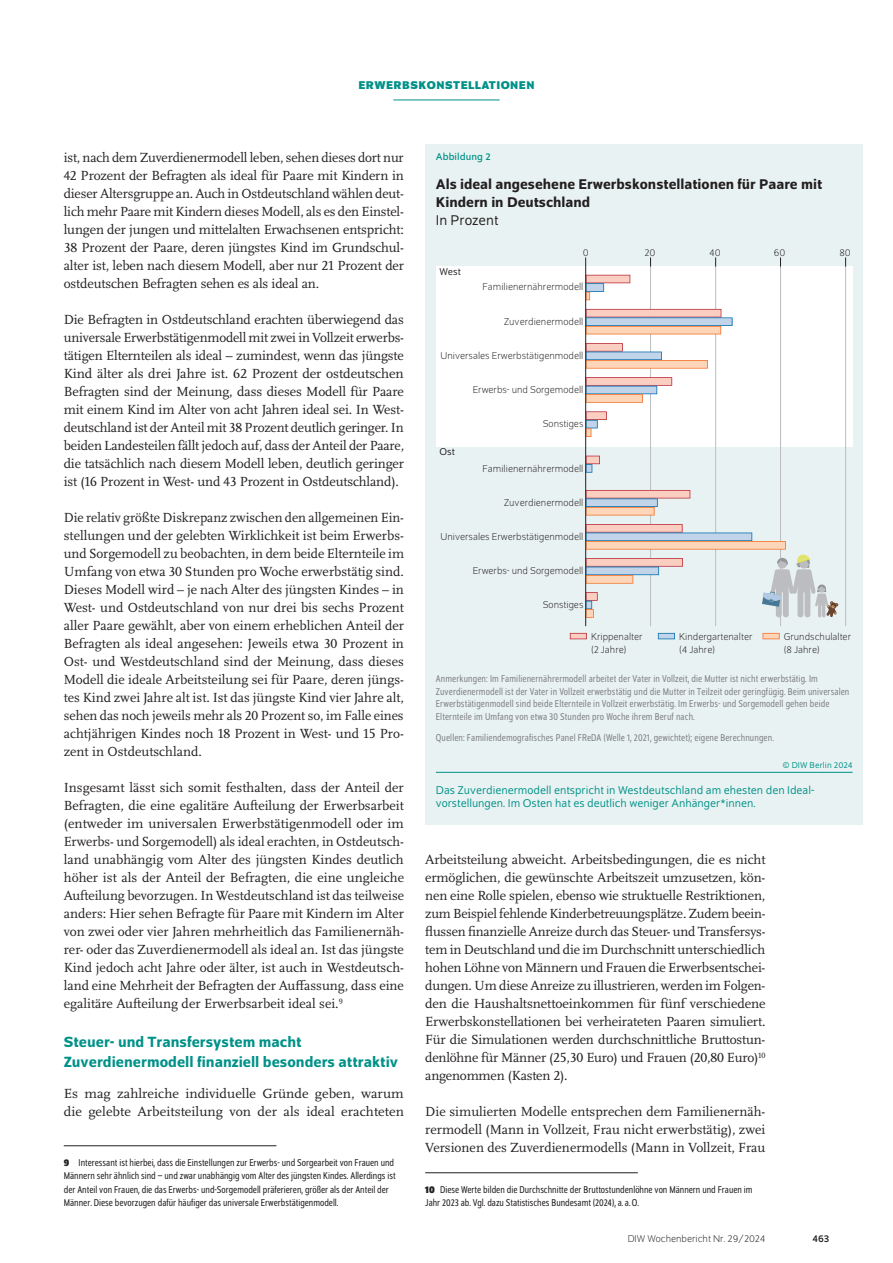
<style>
.page{position:relative;width:893px;height:1263px;background:#fff}
.page>*{position:absolute;margin:0;border:0;box-sizing:border-box;transform-origin:0 0}
.t1{font:500 15.75px/19.5px "Schumpeter";color:#009188}
.t2{font:500 15px/18px "Schumpeter";color:#231f20}
.t3{font:15px "Schumpeter Blond";color:#231f20}
.t4{font:13.8px/18px "Scala Pro";color:#231f20;text-align:justify}
.t5{font:12px/13.5px "Schumpeter Blond";color:#009188}
.t6{font:700 12px "Schumpeter";letter-spacing:.04em;color:#009188}
.t7{font:semi-condensed 10.5px/13.5px "Schumpeter Blond";color:#231f20}
.t8{font:semi-condensed 10.5px/12.8px "Schumpeter Blond";letter-spacing:.01em;color:#808285}
.t9{font:300 10.5px/13.5px "Schumpeter";color:#231f20}
.t10{font:10.5px "Schumpeter";letter-spacing:.01em;color:#009188}
.t11{font:10.5px "Schumpeter Blond";color:#231f20}
.t12{font:10.5px "Schumpeter";color:#231f20}
.t13{font:9px "Schumpeter Blond";letter-spacing:.01em;color:#009188}
.s1{font-family:"Schumpeter";font-weight:700}
</style>
<div class="page">
<hr style="left:393px;top:100px;width:107px;height:1px;background:#009188">
<hr style="left:64px;top:1145px;width:212px;height:1px;background:#231f20">
<hr style="left:425px;top:1172px;width:213px;height:1px;background:#231f20">
<div style="left:425px;top:144px;width:438px;height:680px;background:#e9f2f2"></div>
<div style="left:436px;top:266px;width:417px;height:181px;background:#fff"></div>
<hr style="left:845px;top:266px;width:1px;height:360px;background:#bcbdc0">
<hr style="left:780px;top:266px;width:1px;height:360px;background:#bcbdc0">
<hr style="left:715px;top:266px;width:1px;height:360px;background:#bcbdc0">
<hr style="left:650px;top:266px;width:1px;height:360px;background:#bcbdc0">
<svg style="left:570px;top:633px;width:17px;height:6px"></svg>
<svg style="left:658px;top:633px;width:17px;height:6px"></svg>
<svg style="left:763px;top:633px;width:17px;height:6px"></svg>
<svg style="left:586px;top:456px;width:14px;height:17px"></svg>
<svg style="left:586px;top:275px;width:44px;height:25px"></svg>
<svg style="left:586px;top:309px;width:146px;height:25px;background:#d8c2bf"></svg>
<svg style="left:586px;top:343px;width:122px;height:26px"></svg>
<svg style="left:586px;top:377px;width:86px;height:26px"></svg>
<svg style="left:586px;top:411px;width:21px;height:26px"></svg>
<svg style="left:586px;top:490px;width:104px;height:25px"></svg>
<svg style="left:586px;top:524px;width:252px;height:94px"></svg>
<hr style="left:585px;top:258px;width:1px;height:368px;background:#231f20">
<hr style="left:436px;top:772px;width:417px;height:1px;background:#009188">
<p class="t6" style="left:358px;top:79px;width:178px">ERWERBSKONSTELLATIONEN</p>
<p class="t4" style="left:64px;top:148px;width:342px">ist, nach dem Zuverdienermodell leben, sehen dieses dort nur 42 Prozent der Befragten als ideal für Paare mit Kindern in dieser Altersgruppe an. Auch in Ostdeutschland wählen deut&shy;lich mehr Paare mit Kindern dieses Modell, als es den Einstel&shy;lungen der jungen und mittelalten Erwachsenen entspricht:<br>38 Prozent der Paare, deren jüngstes Kind im Grundschul&shy;alter ist, leben nach diesem Modell, aber nur 21 Prozent der ostdeutschen Befragten sehen es als ideal an.</p>
<p class="t4" style="left:64px;top:310px;width:342px">Die Befragten in Ostdeutschland erachten überwiegend das universale Erwerbstätigenmodell mit zwei in Vollzeit erwerbs&shy;tätigen Elternteilen als ideal – zumindest, wenn das jüngste Kind älter als drei Jahre ist. 62 Prozent der ostdeutschen Befragten sind der Meinung, dass dieses Modell für Paare mit einem Kind im Alter von acht Jahren ideal sei. In West&shy;deutschland ist der Anteil mit 38 Prozent deutlich geringer. In beiden Landesteilen fällt jedoch auf, dass der Anteil der Paare, die tatsächlich nach diesem Modell leben, deutlich geringer ist (16 Prozent in West- und 43 Prozent in Ostdeutschland).</p>
<p class="t4" style="left:64px;top:508px;width:342px">Die relativ größte Diskrepanz zwischen den allgemeinen Ein&shy;stellungen und der gelebten Wirklichkeit ist beim Erwerbs&shy;und Sorgemodell zu beobachten, in dem beide Elternteile im Umfang von etwa 30 Stunden pro Woche erwerbstätig sind.<br>Dieses Modell wird – je nach Alter des jüngsten Kindes – in West- und Ostdeutschland von nur drei bis sechs Prozent aller Paare gewählt, aber von einem erheblichen Anteil der Befragten als ideal angesehen: Jeweils etwa 30 Prozent in Ost- und Westdeutschland sind der Meinung, dass dieses Modell die ideale Arbeitsteilung sei für Paare, deren jüngs&shy;tes Kind zwei Jahre alt ist. Ist das jüngste Kind vier Jahre alt, sehen das noch jeweils mehr als 20 Prozent so, im Falle eines achtjährigen Kindes noch 18 Prozent in West- und 15 Pro&shy;zent in Ostdeutschland.</p>
<p class="t4" style="left:64px;top:778px;width:342px">Insgesamt lässt sich somit festhalten, dass der Anteil der Befragten, die eine egalitäre Aufteilung der Erwerbsarbeit (entweder im universalen Erwerbstätigenmodell oder im Erwerbs- und Sorgemodell) als ideal erachten, in Ostdeutsch&shy;land unabhängig vom Alter des jüngsten Kindes deutlich höher ist als der Anteil der Befragten, die eine ungleiche Aufteilung bevorzugen. In Westdeutschland ist das teilweise anders: Hier sehen Befragte für Paare mit Kindern im Alter von zwei oder vier Jahren mehrheitlich das Familienernäh&shy;rer- oder das Zuverdienermodell als ideal an. Ist das jüngste Kind jedoch acht Jahre oder älter, ist auch in Westdeutsch&shy;land eine Mehrheit der Befragten der Auffassung, dass eine egalitäre Aufteilung der Erwerbsarbeit ideal sei.<sup>9</sup></p>
<p class="t1" style="left:64px;top:1032px;width:336px">Steuer- und Transfersystem macht<br>Zuverdienermodell finanziell besonders attraktiv</p>
<p class="t4" style="left:64px;top:1084px;width:342px">Es mag zahlreiche individuelle Gründe geben, warum die gelebte Arbeitsteilung von der als ideal erachteten</p>
<p class="t7" style="left:64px;top:1156px;width:333px"><span class="s1">9</span> Interessant ist hierbei, dass die Einstellungen zur Erwerbs- und Sorgearbeit von Frauen und Männern sehr ähnlich sind – und zwar unabhängig vom Alter des jüngsten Kindes. Allerdings ist der Anteil von Frauen, die das Erwerbs- und-Sorgemodell präferieren, größer als der Anteil der Männer. Diese bevorzugen dafür häufiger das universale Erwerbstätigenmodell.</p>
<p class="t10" style="left:436px;top:151px;width:56px">Abbildung 2</p>
<p class="t2" style="left:436px;top:175px;width:388px">Als ideal angesehene Erwerbskonstellationen für Paare mit<br>Kindern in Deutschland</p>
<p class="t3" style="left:436px;top:212px;width:64px">In Prozent</p>
<p class="t9" style="left:583px;top:246px;width:7px">0</p>
<p class="t9" style="left:645px;top:246px;width:13px">20</p>
<p class="t9" style="left:709px;top:246px;width:13px">40</p>
<p class="t9" style="left:774px;top:246px;width:13px">60</p>
<p class="t9" style="left:840px;top:246px;width:13px">80</p>
<p class="t11" style="left:439px;top:266px;width:23px">West</p>
<p class="t9" style="left:483px;top:280px;width:102px">Familienernährermodell</p>
<p class="t9" style="left:504px;top:315px;width:81px">Zuverdienermodell</p>
<p class="t9" style="left:440px;top:349px;width:145px">Universales Erwerbstätigenmodell</p>
<p class="t9" style="left:473px;top:383px;width:112px">Erwerbs- und Sorgemodell</p>
<p class="t9" style="left:543px;top:417px;width:42px">Sonstiges</p>
<p class="t9" style="left:483px;top:462px;width:102px">Familienernährermodell</p>
<p class="t9" style="left:504px;top:496px;width:81px">Zuverdienermodell</p>
<p class="t9" style="left:440px;top:530px;width:145px">Universales Erwerbstätigenmodell</p>
<p class="t9" style="left:473px;top:564px;width:112px">Erwerbs- und Sorgemodell</p>
<p class="t9" style="left:543px;top:598px;width:42px">Sonstiges</p>
<p class="t11" style="left:439px;top:447px;width:17px">Ost</p>
<p class="t9" style="left:591px;top:630px;width:53px">Krippenalter (2 Jahre)</p>
<p class="t9" style="left:679px;top:630px;width:75px">Kindergartenalter (4 Jahre)</p>
<p class="t9" style="left:784px;top:630px;width:69px">Grundschulalter (8 Jahre)</p>
<p class="t8" style="left:436px;top:672px;width:415px">Anmerkungen: Im Familienernährermodell arbeitet der Vater in Vollzeit, die Mutter ist nicht erwerbstätig. Im Zuverdienermodell ist der Vater in Vollzeit erwerbstätig und die Mutter in Teilzeit oder geringfügig. Beim universalen Erwerbstätigenmodell sind beide Elternteile in Vollzeit erwerbstätig. Im Erwerbs- und Sorgemodell gehen beide Elternteile im Umfang von etwa 30 Stunden pro Woche ihrem Beruf nach.</p>
<p class="t8" style="left:436px;top:732px;width:340px">Quellen: Familiendemografisches Panel FReDA (Welle 1, 2021, gewichtet); eigene Berechnungen.</p>
<p class="t13" style="left:782px;top:760px;width:72px">© DIW Berlin 2024</p>
<p class="t5" style="left:436px;top:784px;width:379px">Das Zuverdienermodell entspricht in Westdeutschland am ehesten den Ideal&shy;vorstellungen. Im Osten hat es deutlich weniger Anhänger*innen.</p>
<p class="t4" style="left:425px;top:850px;width:342px">Arbeitsteilung abweicht. Arbeitsbedingungen, die es nicht ermöglichen, die gewünschte Arbeitszeit umzusetzen, kön&shy;nen eine Rolle spielen, ebenso wie struktuelle Restriktionen, zum Beispiel fehlende Kinderbetreuungsplätze. Zudem beein&shy;flussen finanzielle Anreize durch das Steuer- und Transfersys&shy;tem in Deutschland und die im Durchschnitt unterschiedlich hohen Löhne von Männern und Frauen die Erwerbsentschei&shy;dungen. Um diese Anreize zu illustrieren, werden im Folgen&shy;den die Haushaltsnettoeinkommen für fünf verschiedene Erwerbskonstellationen bei verheirateten Paaren simuliert.<br>Für die Simulationen werden durchschnittliche Bruttostun&shy;denlöhne für Männer (25,30 Euro) und Frauen (20,80 Euro)<sup>10 </sup>angenommen (Kasten 2).</p>
<p class="t4" style="left:425px;top:1102px;width:342px">Die simulierten Modelle entsprechen dem Familienernäh&shy;rermodell (Mann in Vollzeit, Frau nicht erwerbstätig), zwei Versionen des Zuverdienermodells (Mann in Vollzeit, Frau</p>
<p class="t7" style="left:425px;top:1183px;width:329px"><span class="s1">10</span> Diese Werte bilden die Durchschnitte der Bruttostundenlöhne von Männern und Frauen im<br>Jahr 2023 ab. Vgl. dazu Statistisches Bundesamt (2024), a.a.O.</p>
<p class="t9" style="left:628px;top:1232px;width:139px">DIW Wochenbericht Nr. 29/2024</p>
<p class="t12" style="left:812px;top:1233px;width:18px">463</p>
</div>
